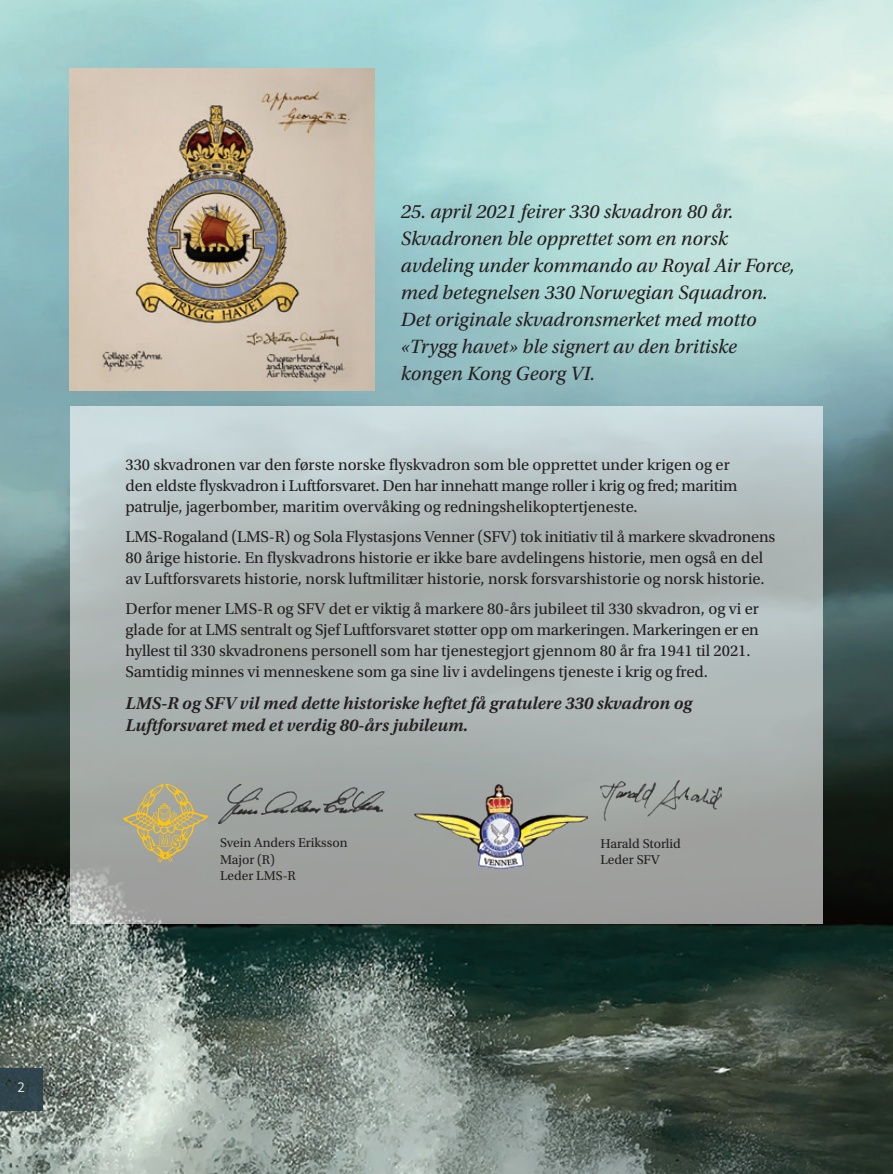
<style>
.page{position:relative;width:893px;height:1174px;background:#fff}
.page>*{position:absolute;margin:0;border:0;box-sizing:border-box;transform-origin:0 0}
.t1{font:italic 20.25px/27px "Utopia Std";color:#231f20}
.t2{font:italic 600 18px/22.5px "Utopia Std";color:#231f20}
.t3{font:16.5px/21px "Utopia Std";color:#231f20}
.t4{font:15px "Source Sans Pro";color:#dbe3e9}
.t5{font:13.5px/16.5px "Utopia Std";color:#231f20}
</style>
<div class="page">
<img style="left:0;top:0;width:893px;height:1174px">
<svg style="left:70px;top:406px;width:753px;height:518px;background:#aeb6b5"></svg>
<img style="left:415px;top:784px;width:173px;height:115px">
<img style="left:601px;top:780px;width:120px;height:41px">
<img style="left:219px;top:784px;width:183px;height:39px">
<div style="left:0;top:1068px;width:43px;height:42px;background:#2d424d"></div>
<img style="left:69px;top:69px;width:305px;height:321px">
<svg style="left:123px;top:783px;width:85px;height:79px;background:#b2aa84"></svg>
<p class="t4" style="left:18px;top:1077px;width:9px">2</p>
<p class="t1" style="left:401px;top:198px;width:396px">25. april 2021 feirer 330 skvadron 80 år.<br>Skvadronen ble opprettet som en norsk avdeling under kommando av Royal Air Force, med betegnelsen 330 Norwegian Squadron.<br>Det originale skvadronsmerket med motto «Trygg havet» ble signert av den britiske kongen Kong Georg VI.</p>
<p class="t3" style="left:125px;top:455px;width:613px">330 skvadronen var den første norske flyskvadron som ble opprettet under krigen og er den eldste flyskvadron i Luftforsvaret. Den har innehatt mange roller i krig og fred; maritim patrulje, jagerbomber, maritim overvåking og redningshelikoptertjeneste.</p>
<p class="t3" style="left:125px;top:527px;width:651px">LMS-Rogaland (LMS-R) og Sola Flystasjons Venner (SFV) tok initiativ til å markere skvadronens<br>80 årige historie. En flyskvadrons historie er ikke bare avdelingens historie, men også en del av Luftforsvarets historie, norsk luftmilitær historie, norsk forsvarshistorie og norsk historie.</p>
<p class="t3" style="left:125px;top:599px;width:635px">Derfor mener LMS-R og SFV det er viktig å markere 80-års jubileet til 330 skvadron, og vi er glade for at LMS sentralt og Sjef Luftforsvaret støtter opp om markeringen. Markeringen er en hyllest til 330 skvadronens personell som har tjenestegjort gjennom 80 år fra 1941 til 2021.<br>Samtidig minnes vi menneskene som ga sine liv i avdelingens tjeneste i krig og fred.</p>
<p class="t2" style="left:125px;top:692px;width:568px">LMS-R og SFV vil med dette historiske heftet få gratulere 330 skvadron og<br>Luftforsvaret med et verdig 80-års jubileum.</p>
<p class="t5" style="left:220px;top:834px;width:129px">Svein Anders Eriksson<br>Major (R)<br>Leder LMS-R</p>
<p class="t5" style="left:600px;top:835px;width:82px">Harald Storlid<br>Leder SFV</p>
</div>
